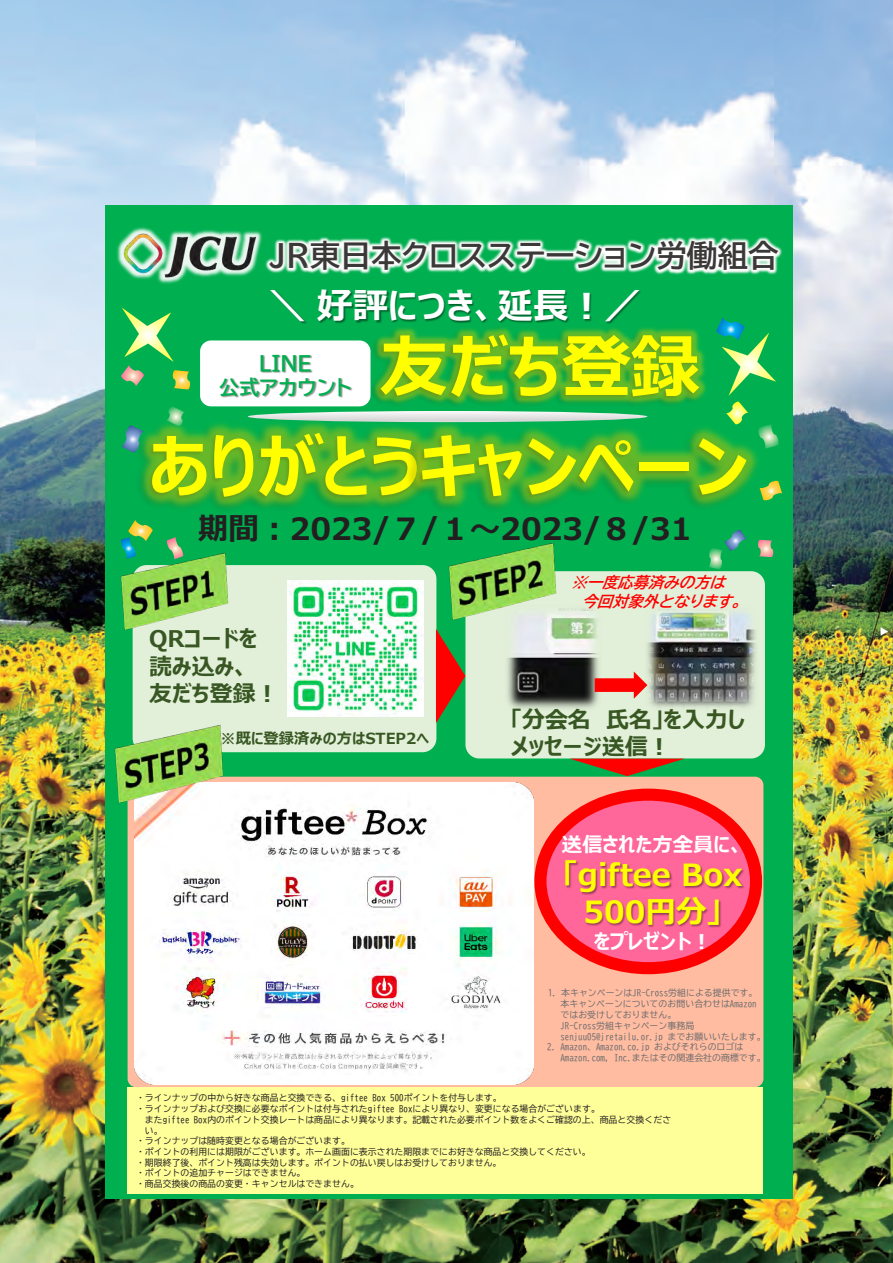
<style>
.page{position:relative;width:893px;height:1263px;background:#fff}
.page>*{position:absolute;margin:0;border:0;box-sizing:border-box;transform-origin:0 0}
.t1{font:700 68.85px/99.3px "Meiryo UI";color:#ff0}
.t2{font:700 35.7px "Meiryo UI";color:#fff}
.t3{font:700 30.6px "Meiryo UI";color:#231f20}
.t4{font:30.6px "BIZ UDP Gothic Bold";color:#3b3838}
.t5{font:700 30.6px/36.8px "Meiryo UI";color:#ff0;text-align:center}
.t6{font:700 22.95px/27.5px "Meiryo UI";color:#385723}
.t7{font:700 20.4px "Meiryo UI";color:#fff}
.t8{font:20.4px/24.5px "BIZ UDP Gothic Bold";color:#00b050;text-align:center}
.t9{font:italic 15.3px "BIZ UDP Gothic Bold";color:#f00}
.t10{font:700 15.3px "Meiryo UI";color:#385723}
.t11{font:8.85px/10.6px "BIZ UD Gothic";color:#231f20}
.t12{font:8.85px/10.6px "BIZ UD Gothic";color:#6c6c6f}
</style>
<div class="page">
<img style="left:0;top:0;width:893px;height:1263px">
<img style="left:887px;top:2px;width:6px;height:468px">
<svg style="left:881px;top:627px;width:7px;height:9px"></svg>
<div style="left:105px;top:205px;width:688px;height:994px;background:#00b050"></div>
<div style="left:128px;top:777px;width:635px;height:310px;background:#ffbca0;border-radius:8px"></div>
<img style="left:134px;top:782px;width:399px;height:302px">
<div style="left:133px;top:565px;width:303px;height:187px;background:#e2f0d9;border-radius:14px"></div>
<div style="left:465px;top:571px;width:300px;height:187px;background:#e2f0d9;border-radius:14px"></div>
<img style="left:277px;top:297px;width:18px;height:19px">
<img style="left:295px;top:297px;width:25px;height:27px">
<img style="left:326px;top:297px;width:379px;height:84px">
<img style="left:140px;top:383px;width:213px;height:183px">
<img style="left:353px;top:381px;width:403px;height:191px">
<img style="left:359px;top:383px;width:419px;height:183px">
<img style="left:287px;top:581px;width:136px;height:135px">
<img style="left:120px;top:552px;width:110px;height:80px">
<img style="left:447px;top:541px;width:111px;height:80px">
<img style="left:114px;top:724px;width:111px;height:80px">
<img style="left:647px;top:607px;width:109px;height:101px">
<img style="left:503px;top:603px;width:96px;height:106px">
<svg style="left:595px;top:671px;width:52px;height:28px"></svg>
<svg style="left:540px;top:795px;width:216px;height:173px;background:#ff537d"></svg>
<div style="left:534px;top:789px;width:228px;height:185px;border:12px solid #f00;border-radius:50%"></div>
<img style="left:543px;top:845px;width:15px;height:70px">
<img style="left:558px;top:845px;width:103px;height:70px">
<img style="left:661px;top:845px;width:103px;height:70px">
<img style="left:564px;top:882px;width:62px;height:69px">
<img style="left:626px;top:882px;width:61px;height:69px">
<img style="left:687px;top:882px;width:57px;height:69px">
<svg style="left:436px;top:629px;width:30px;height:96px"></svg>
<svg style="left:565px;top:758px;width:117px;height:19px"></svg>
<div style="left:200px;top:340px;width:170px;height:66px;background:#fff;border-radius:11px"></div>
<img style="left:261px;top:355px;width:51px;height:12px">
<img style="left:206px;top:367px;width:161px;height:46px">
<img style="left:117px;top:227px;width:67px;height:57px">
<img style="left:118px;top:230px;width:127px;height:47px">
<img style="left:245px;top:231px;width:40px;height:66px">
<img style="left:285px;top:237px;width:497px;height:60px">
<svg style="left:121px;top:425px;width:23px;height:28px"></svg>
<svg style="left:758px;top:424px;width:21px;height:25px"></svg>
<svg style="left:121px;top:308px;width:69px;height:82px"></svg>
<svg style="left:726px;top:402px;width:22px;height:23px"></svg>
<svg style="left:716px;top:317px;width:60px;height:79px"></svg>
<svg style="left:759px;top:481px;width:23px;height:20px"></svg>
<svg style="left:166px;top:406px;width:19px;height:21px"></svg>
<svg style="left:708px;top:530px;width:39px;height:39px"></svg>
<svg style="left:758px;top:540px;width:15px;height:17px"></svg>
<svg style="left:167px;top:537px;width:16px;height:22px"></svg>
<svg style="left:121px;top:520px;width:32px;height:39px"></svg>
<div style="left:127px;top:1087px;width:636px;height:107px;background:#ff9"></div>
<h3 class="t4" style="left:269px;top:240px;width:511px">JR東日本クロスステーション労働組合</h3>
<h2 class="t2" style="left:269px;top:281px;width:372px">＼好評につき、延長!／</h2>
<h1 class="t1" style="left:149px;top:321px;width:601px;text-indent:231px">友だち登録ありがとうキャンペーン</h1>
<h3 class="t8" style="left:219px;top:351px;width:134px">LINE<br>公式アカウント</h3>
<h3 class="t3" style="left:198px;top:507px;width:495px">期間:2023/７/１~2023/８/31</h3>
<h3 class="t9" style="left:587px;top:575px;width:144px">一度応募済みの方は</h3>
<h3 class="t9" style="left:571px;top:575px;width:22px">※</h3>
<h3 class="t6" style="left:149px;top:626px;width:131px">QRコードを読み込み、<br>友だち登録!</h3>
<h3 class="t10" style="left:221px;top:727px;width:210px">※既に登録済みの方はSTEP2へ</h3>
<h3 class="t9" style="left:582px;top:593px;width:156px">今回対象外となります</h3>
<h3 class="t9" style="left:731px;top:593px;width:16px">。</h3>
<h3 class="t6" style="left:511px;top:707px;width:162px">「分会名<br>メッセージ送信!</h3>
<h3 class="t6" style="left:606px;top:707px;width:140px">氏名」を入力し</h3>
<h3 class="t7" style="left:562px;top:830px;width:183px">送信された方全員に、</h3>
<h3 class="t5" style="left:563px;top:858px;width:182px">「giftee Box<br>500円分「</h3>
<h3 class="t7" style="left:594px;top:927px;width:119px">をプレゼント!</h3>
<p class="t12" style="left:548px;top:988px;width:211px">1．本キャンペーンはJR-Cross労組による提供です。</p>
<p class="t12" style="left:560px;top:999px;width:198px">本キャンペーンについてのお問い合わせはAmazon</p>
<p class="t12" style="left:560px;top:1009px;width:117px">ではお受けしておりません。</p>
<p class="t12" style="left:560px;top:1020px;width:135px">JR-Cross労組キャンペーン事務局</p>
<p class="t12" style="left:668px;top:1031px;width:100px">までお願いいたします。</p>
<p class="t12" style="left:654px;top:1031px;width:91px;text-indent:-94px">senjuu05@jretailu.or.jp<br>およびそれらのロゴは</p>
<p class="t12" style="left:547px;top:1041px;width:10px">2.</p>
<p class="t12" style="left:560px;top:1041px;width:91px">Amazon、Amazon.co.jp</p>
<p class="t12" style="left:614px;top:1052px;width:153px">Inc.またはその関連会社の商標です。</p>
<p class="t12" style="left:560px;top:1052px;width:50px">Amazon.com,</p>
<p class="t11" style="left:390px;top:1093px;width:113px">500ポイントを付与します。</p>
<p class="t11" style="left:136px;top:1093px;width:233px">・ラインナップの中から好きな商品と交換できる、giftee</p>
<p class="t11" style="left:372px;top:1093px;width:15px">Box</p>
<p class="t11" style="left:194px;top:1103px;width:479px;text-indent:-58px">・ラインナップおよび交換に必要なポイントは付与されたgiftee<br>Box内のポイント交換レートは商品により異なります。記載された必要ポイント数をよくご確認の上、商品と交換くださ</p>
<p class="t11" style="left:399px;top:1103px;width:202px">Boxにより異なり、変更になる場合がございます。</p>
<p class="t11" style="left:145px;top:1114px;width:46px">またgiftee</p>
<p class="t11" style="left:145px;top:1125px;width:19px">い。</p>
<p class="t11" style="left:136px;top:1135px;width:215px">・ラインナップは随時変更となる場合がございます。</p>
<p class="t11" style="left:136px;top:1146px;width:456px">・ポイントの利用には期限がございます。ホーム画面に表示された期限までにお好きな商品と交換してください。</p>
<p class="t11" style="left:136px;top:1157px;width:367px">・期限終了後、ポイント残高は失効します。ポイントの払い戻しはお受けしておりません。</p>
<p class="t11" style="left:136px;top:1168px;width:171px">・ポイントの追加チャージはできません。</p>
<p class="t11" style="left:136px;top:1178px;width:224px">・商品交換後の商品の変更・キャンセルはできません。</p>
</div>
